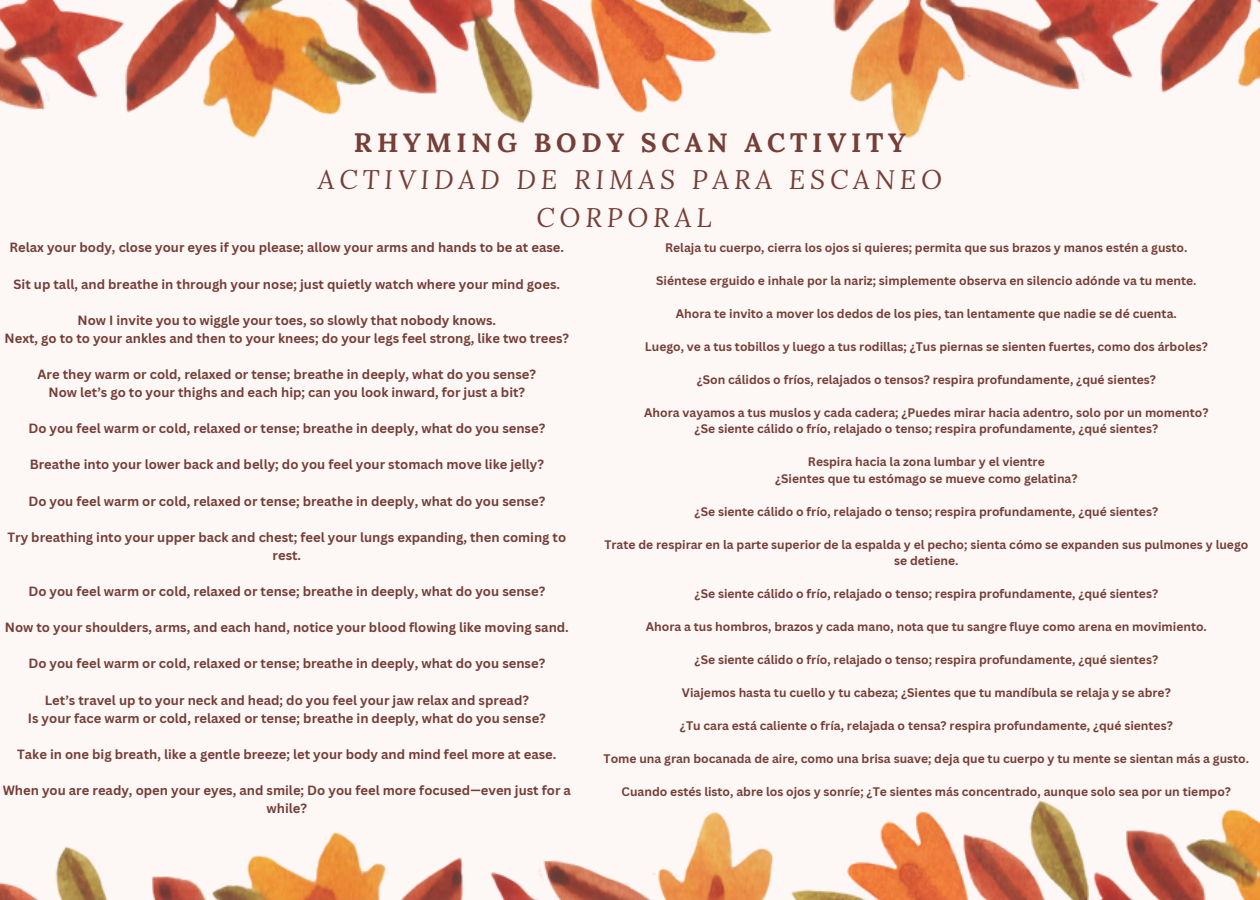
<style>
.page{position:relative;width:1260px;height:900px;background:#fdf7f6}
.page>*{position:absolute;margin:0;border:0;box-sizing:border-box;transform-origin:0 0}
.t1{font:italic 26.5px/37.5px "Lora";letter-spacing:.18em;color:#753e36;text-align:center}
.t2{font:700 26.5px "Lora";letter-spacing:.18em;color:#753e36}
.t3{font:700 13px/18px "Canva Sans";color:#753e36;text-align:center}
.t4{font:700 12px/16.5px "Canva Sans";color:#753e36;text-align:center}
</style>
<div class="page">
<img style="left:0;top:811px;width:774px;height:89px">
<img style="left:833px;top:0;width:427px;height:139px">
<img style="left:791px;top:800px;width:469px;height:100px">
<img style="left:0;top:0;width:772px;height:138px">
<h1 class="t2" style="left:354px;top:125px;width:554px">RHYMING BODY SCAN ACTIVITY</h1>
<h1 class="t1" style="left:318px;top:161px;width:626px">ACTIVIDAD DE RIMAS PARA ESCANEO<br>CORPORAL</h1>
<p class="t3" style="left:10px;top:238px;width:556px">Relax your body, close your eyes if you please; allow your arms and hands to be at ease.</p>
<p class="t3" style="left:14px;top:275px;width:548px">Sit up tall, and breathe in through your nose; just quietly watch where your mind goes.</p>
<p class="t3" style="left:5px;top:311px;width:566px">Now I invite you to wiggle your toes, so slowly that nobody knows.<br>Next, go to to your ankles and then to your knees; do your legs feel strong, like two trees?</p>
<p class="t3" style="left:38px;top:365px;width:500px">Are they warm or cold, relaxed or tense; breathe in deeply, what do you sense?<br>Now let’s go to your thighs and each hip; can you look inward, for just a bit?</p>
<p class="t3" style="left:28px;top:419px;width:518px">Do you feel warm or cold, relaxed or tense; breathe in deeply, what do you sense?</p>
<p class="t3" style="left:30px;top:455px;width:516px">Breathe into your lower back and belly; do you feel your stomach move like jelly?</p>
<p class="t3" style="left:28px;top:492px;width:518px">Do you feel warm or cold, relaxed or tense; breathe in deeply, what do you sense?</p>
<p class="t3" style="left:7px;top:528px;width:560px">Try breathing into your upper back and chest; feel your lungs expanding, then coming to rest.</p>
<p class="t3" style="left:28px;top:582px;width:518px">Do you feel warm or cold, relaxed or tense; breathe in deeply, what do you sense?</p>
<p class="t3" style="left:5px;top:618px;width:566px">Now to your shoulders, arms, and each hand, notice your blood flowing like moving sand.</p>
<p class="t3" style="left:28px;top:654px;width:518px">Do you feel warm or cold, relaxed or tense; breathe in deeply, what do you sense?</p>
<p class="t3" style="left:28px;top:691px;width:520px">Let’s travel up to your neck and head; do you feel your jaw relax and spread?<br>Is your face warm or cold, relaxed or tense; breathe in deeply, what do you sense?</p>
<p class="t3" style="left:17px;top:745px;width:541px">Take in one big breath, like a gentle breeze; let your body and mind feel more at ease.</p>
<p class="t3" style="left:3px;top:781px;width:570px">When you are ready, open your eyes, and smile; Do you feel more focused—even just for a while?</p>
<p class="t4" style="left:665px;top:239px;width:524px">Relaja tu cuerpo, cierra los ojos si quieres; permita que sus brazos y manos estén a gusto.</p>
<p class="t4" style="left:656px;top:272px;width:542px">Siéntese erguido e inhale por la nariz; simplemente observa en silencio adónde va tu mente.</p>
<p class="t4" style="left:676px;top:305px;width:502px">Ahora te invito a mover los dedos de los pies, tan lentamente que nadie se dé cuenta.</p>
<p class="t4" style="left:645px;top:338px;width:565px">Luego, ve a tus tobillos y luego a tus rodillas; ¿Tus piernas se sienten fuertes, como dos árboles?</p>
<p class="t4" style="left:697px;top:371px;width:461px">¿Son cálidos o fríos, relajados o tensos? respira profundamente, ¿qué sientes?</p>
<p class="t4" style="left:644px;top:404px;width:566px">Ahora vayamos a tus muslos y cada cadera; ¿Puedes mirar hacia adentro, solo por un momento? ¿Se siente cálido o frío, relajado o tenso; respira profundamente, ¿qué sientes?</p>
<p class="t4" style="left:775px;top:453px;width:304px">Respira hacia la zona lumbar y el vientre<br>¿Sientes que tu estómago se mueve como gelatina?</p>
<p class="t4" style="left:695px;top:503px;width:465px">¿Se siente cálido o frío, relajado o tenso; respira profundamente, ¿qué sientes?</p>
<p class="t4" style="left:604px;top:536px;width:645px">Trate de respirar en la parte superior de la espalda y el pecho; sienta cómo se expanden sus pulmones y luego se detiene.</p>
<p class="t4" style="left:695px;top:585px;width:465px">¿Se siente cálido o frío, relajado o tenso; respira profundamente, ¿qué sientes?</p>
<p class="t4" style="left:646px;top:618px;width:563px">Ahora a tus hombros, brazos y cada mano, nota que tu sangre fluye como arena en movimiento.</p>
<p class="t4" style="left:695px;top:651px;width:465px">¿Se siente cálido o frío, relajado o tenso; respira profundamente, ¿qué sientes?</p>
<p class="t4" style="left:682px;top:684px;width:490px">Viajemos hasta tu cuello y tu cabeza; ¿Sientes que tu mandíbula se relaja y se abre?</p>
<p class="t4" style="left:680px;top:717px;width:494px">¿Tu cara está caliente o fría, relajada o tensa? respira profundamente, ¿qué sientes?</p>
<p class="t4" style="left:604px;top:750px;width:647px">Tome una gran bocanada de aire, como una brisa suave; deja que tu cuerpo y tu mente se sientan más a gusto.</p>
<p class="t4" style="left:622px;top:783px;width:611px">Cuando estés listo, abre los ojos y sonríe; ¿Te sientes más concentrado, aunque solo sea por un tiempo?</p>
</div>
